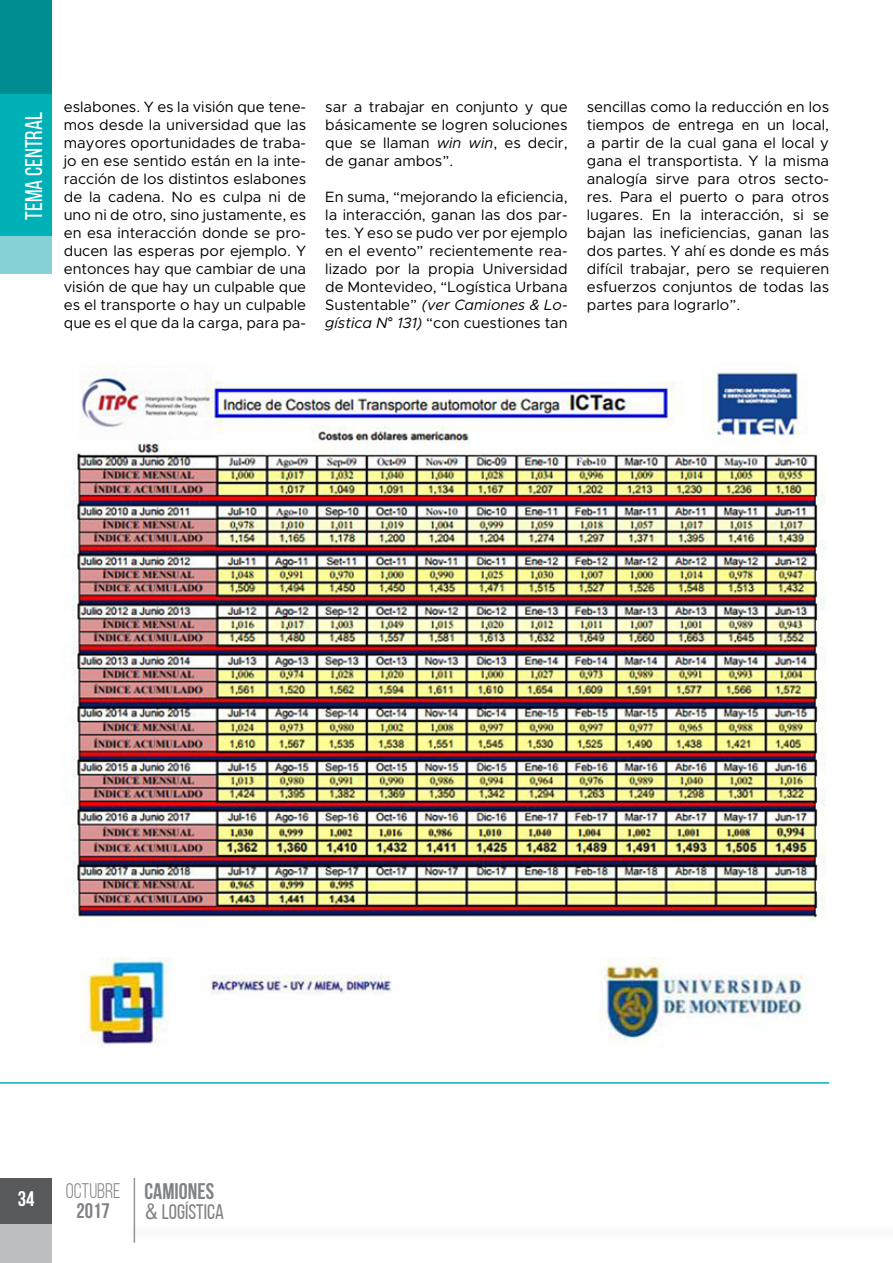
<style>
.page{position:relative;width:893px;height:1263px;background:#fff}
.page>*{position:absolute;margin:0;border:0;box-sizing:border-box;transform-origin:0 0}
.t1{font:24px "Bebas Neue";color:#fff}
.t2{font:700 22.5px "Bebas Neue";color:#808285}
.t3{font:21px "Bebas Neue";color:#808285}
.t4{font:21px "Bebas Neue";color:#808285}
.t5{font:700 21px "Bebas Neue";color:#808285}
.t6{font:700 21px "Bebas Neue";color:#fff}
.t7{font:15px/18px "Metropolis";color:#000;text-align:justify}
.s1{font-style:italic}
.s2{font-family:"Arial Narrow"}
.s3{font-family:"Switzerland Condensed"}
</style>
<div class="page">
<div style="left:0;top:0;width:52px;height:238px;background:#00b0b7"></div>
<div style="left:0;top:237px;width:52px;height:37px;background:#86d1d6"></div>
<div style="left:0;top:0;width:52px;height:94px;background:#008d92"></div>
<div style="left:0;top:1178px;width:52px;height:85px;background:#58595b"></div>
<div style="left:0;top:1225px;width:52px;height:38px;background:#bcbec0"></div>
<hr style="left:134px;top:1178px;width:1px;height:65px;background:#939598">
<img style="left:64px;top:364px;width:762px;height:557px">
<img style="left:82px;top:958px;width:725px;height:90px">
<div style="left:122px;top:1224px;width:771px;height:18px;background:#fbfbfb"></div>
<hr style="left:0;top:1082px;width:829px;height:2px;background:#00b0b7">
<h1 class="t1" style="left:21px;top:220px;width:109px;rotate:-90deg">TEMA CENTRAL</h1>
<p class="t7" style="left:64px;top:97px;width:244px">eslabones. Y es la visión que tene&shy;mos desde la universidad que las mayores oportunidades de traba&shy;jo en ese sentido están en la inte&shy;racción de los distintos eslabones de la cadena. No es culpa ni de uno ni de otro, sino justamente, es en esa interacción donde se pro&shy;ducen las esperas por ejemplo. Y entonces hay que cambiar de una visión de que hay un culpable que es el transporte o hay un culpable que es el que da la carga, para pa-</p>
<p class="t7" style="left:325px;top:97px;width:244px">sar a trabajar en conjunto y que básicamente se logren soluciones que se llaman <span class="s1">win win</span>, es decir, de ganar ambos”.</p>
<p class="t7" style="left:325px;top:187px;width:244px">En suma, “mejorando la eficiencia, la interacción, ganan las dos par&shy;tes. Y eso se pudo ver por ejemplo en el evento” recientemente rea&shy;lizado por la propia Universidad de Montevideo, “Logística Urbana Sustentable” <span class="s1">(ver Camiones &amp; Lo&shy;gística N</span><span class="s2">°</span> <span class="s1">131)</span> “con cuestiones tan</p>
<p class="t7" style="left:587px;top:97px;width:244px">sencillas como la reducción en los tiempos de entrega en un local, a partir de la cual gana el local y gana el transportista. Y la misma analogía sirve para otros secto&shy;res. Para el puerto o para otros lugares. En la interacción, si se bajan las ineficiencias, ganan las dos partes. Y ahí es donde es más difícil trabajar, pero se requieren esfuerzos conjuntos de todas las partes para lograrlo”.</p>
<h3 class="t6" style="left:18px;top:1188px;width:18px">34</h3>
<h3 class="t4" style="left:66px;top:1179px;width:56px">OCTUBRE</h3>
<h3 class="t5" style="left:77px;top:1199px;width:35px">2017</h3>
<h2 class="t2" style="left:145px;top:1179px;width:71px">CAMIONES</h2>
<h3 class="t3" style="left:145px;top:1200px;width:81px"><span class="s3">&amp;</span> LOGÍSTICA</h3>
</div>
